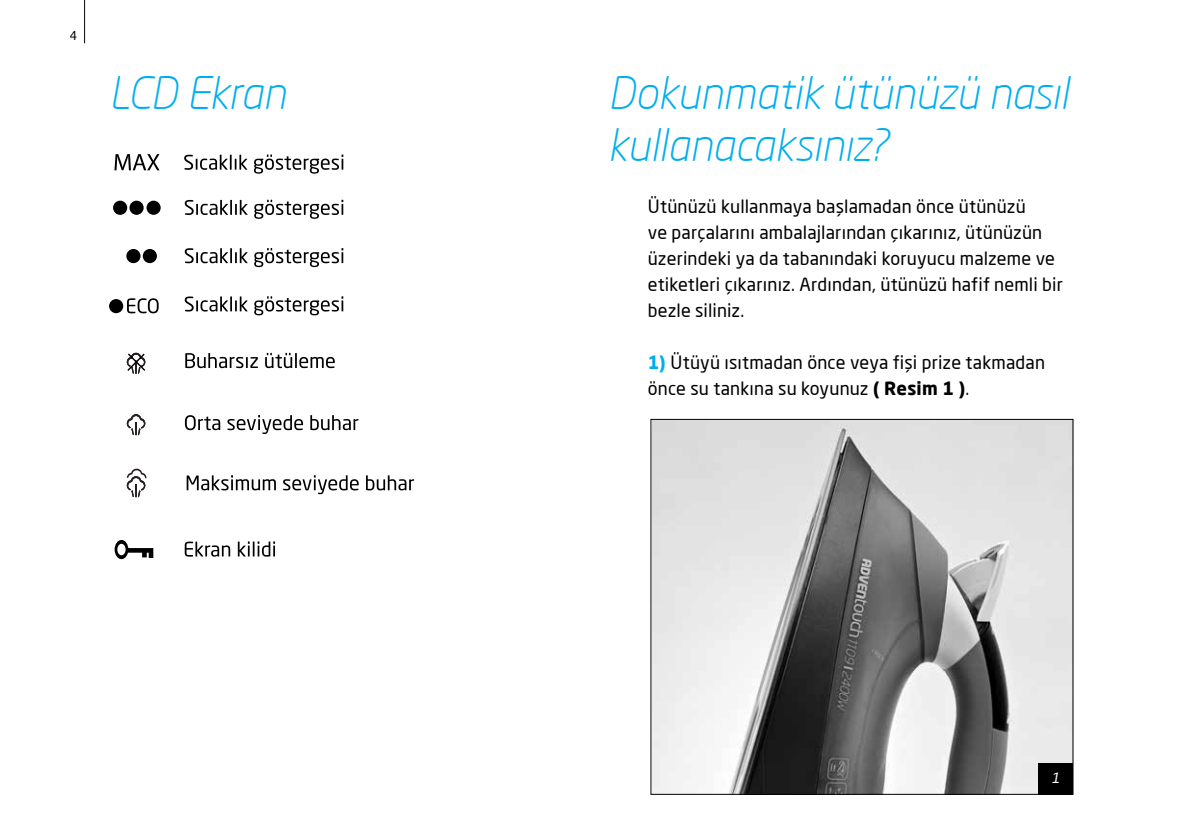
<style>
.page{position:relative;width:1191px;height:840px;background:#fff}
.page>*{position:absolute;margin:0;border:0;box-sizing:border-box;transform-origin:0 0}
.t1{font:italic 300 44px/52px "Neo Sans Pro";letter-spacing:-.01em;color:#00aeef}
.t2{font:18px/26px "Neo Sans Pro";letter-spacing:.01em;color:#000}
.t3{font:italic 14px "Neo Sans Pro";color:#fff}
.t4{font:12px "Neo Sans Pro";color:#000}
.s1{font-weight:700;color:#00aeef}
.s2{font-weight:700}
</style>
<div class="page">
<hr style="left:84px;top:0;width:1px;height:43px;background:#000">
<img style="left:653px;top:421px;width:418px;height:371px">
<div style="left:1038px;top:762px;width:35px;height:32px;background:#000"></div>
<div style="left:129px;top:200px;width:15px;height:15px;background:#000;border-radius:50%"></div>
<div style="left:113px;top:200px;width:14px;height:15px;background:#000;border-radius:50%"></div>
<div style="left:146px;top:200px;width:15px;height:15px;background:#000;border-radius:50%"></div>
<svg style="left:185px;top:200px;width:62px;height:15px"></svg>
<svg style="left:254px;top:199px;width:89px;height:20px"></svg>
<div style="left:143px;top:249px;width:14px;height:14px;background:#000;border-radius:50%"></div>
<div style="left:126px;top:249px;width:14px;height:14px;background:#000;border-radius:50%"></div>
<svg style="left:185px;top:248px;width:62px;height:15px"></svg>
<svg style="left:254px;top:248px;width:89px;height:19px"></svg>
<div style="left:109px;top:299px;width:14px;height:14px;background:#000;border-radius:50%"></div>
<svg style="left:127px;top:298px;width:32px;height:15px"></svg>
<svg style="left:185px;top:296px;width:62px;height:15px"></svg>
<svg style="left:254px;top:296px;width:89px;height:19px"></svg>
<svg style="left:185px;top:353px;width:73px;height:15px"></svg>
<svg style="left:265px;top:352px;width:70px;height:16px"></svg>
<svg style="left:185px;top:415px;width:35px;height:15px"></svg>
<svg style="left:227px;top:415px;width:76px;height:19px"></svg>
<svg style="left:310px;top:415px;width:48px;height:15px"></svg>
<svg style="left:127px;top:547px;width:26px;height:10px"></svg>
<svg style="left:115px;top:539px;width:13px;height:19px"></svg>
<div style="left:117px;top:543px;width:9px;height:12px;background:#fff;border-radius:50%"></div>
<svg style="left:185px;top:541px;width:45px;height:15px"></svg>
<svg style="left:238px;top:541px;width:37px;height:15px"></svg>
<svg style="left:114px;top:154px;width:46px;height:16px"></svg>
<svg style="left:184px;top:155px;width:63px;height:15px"></svg>
<svg style="left:254px;top:154px;width:89px;height:19px"></svg>
<svg style="left:127px;top:352px;width:18px;height:21px"></svg>
<svg style="left:127px;top:468px;width:19px;height:29px"></svg>
<svg style="left:127px;top:414px;width:18px;height:21px"></svg>
<svg style="left:187px;top:475px;width:89px;height:15px"></svg>
<svg style="left:283px;top:475px;width:76px;height:19px"></svg>
<svg style="left:366px;top:475px;width:48px;height:15px"></svg>
<p class="t4" style="left:70px;top:28px;width:9px">4</p>
<h1 class="t1" style="left:109px;top:66px;width:178px">LCD Ekran</h1>
<h1 class="t1" style="left:608px;top:66px;width:462px">Dokunmatik ütünüzü nasıl kullanacaksınız?</h1>
<p class="t2" style="left:648px;top:193px;width:416px">Ütünüzü kullanmaya başlamadan önce ütünüzü<br>ve parçalarını ambalajlarından çıkarınız, ütünüzün üzerindeki ya da tabanındaki koruyucu malzeme ve etiketleri çıkarınız. Ardından, ütünüzü hafif nemli bir bezle siliniz.</p>
<p class="t2" style="left:648px;top:349px;width:399px"><span class="s1">1)</span> Ütüyü ısıtmadan önce veya fişi prize takmadan önce su tankına su koyunuz <span class="s2">( Resim 1 )</span>.</p>
<p class="t3" style="left:1051px;top:768px;width:10px">1</p>
</div>
